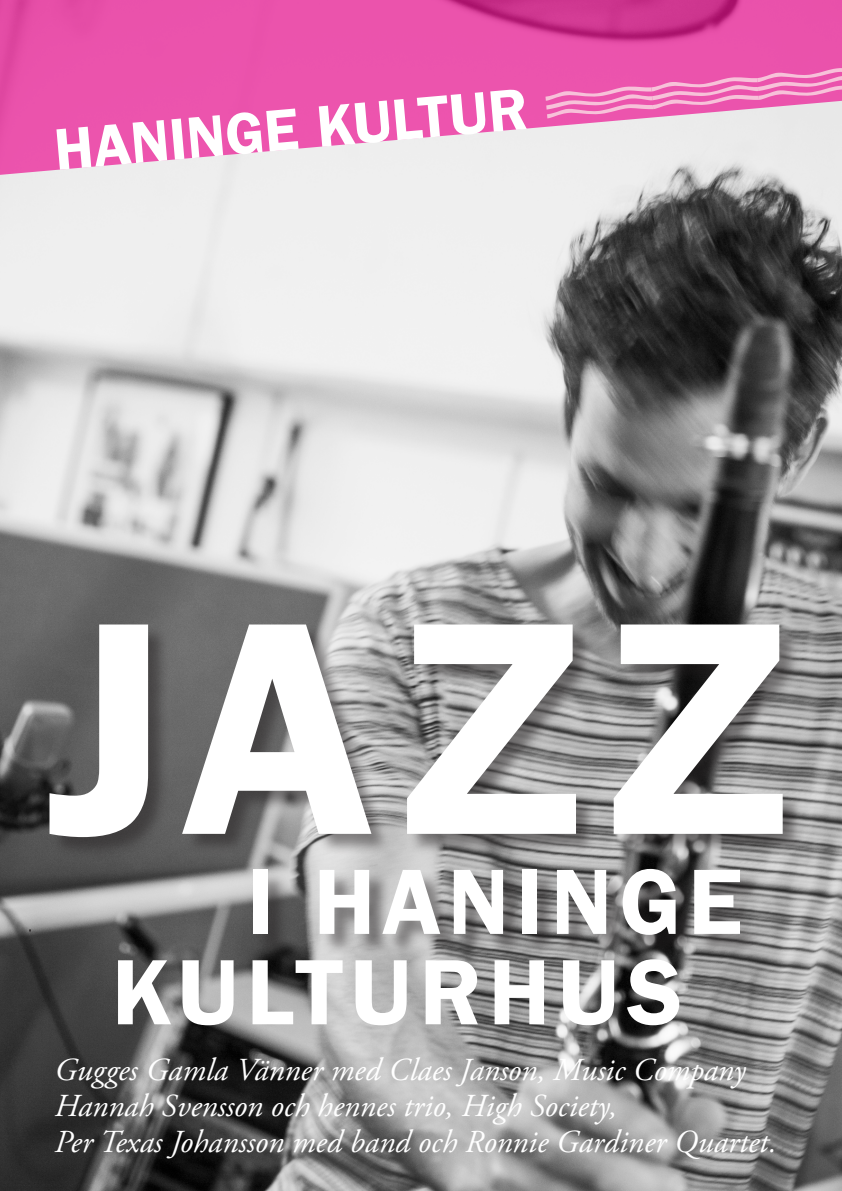
<style>
.page{position:relative;width:842px;height:1191px;background:#fff}
.page>*{position:absolute;margin:0;border:0;box-sizing:border-box;transform-origin:0 0}
.t1{font:600 314px "Franklin Gothic";color:#fff}
.t2{font:600 96px "Franklin Gothic";letter-spacing:.07em;color:#fff}
.t3{font:italic 32px/36px "Adobe Garamond Pro";color:#fff}
</style>
<div class="page">
<img style="left:0;top:178px;width:842px;height:1013px">
<svg style="left:0;top:0;width:842px;height:178px;background:#e672b6"></svg>
<svg style="left:545px;top:67px;width:297px;height:51px;background:#ed7bbc"></svg>
<svg style="left:56px;top:89px;width:471px;height:81px"></svg>
<div style="left:50px;top:624px;width:755px;height:333px;background:#231f20;opacity:.5"></div>
<p class="t1" style="left:47px;top:535px;width:743px">JAZZ</p>
<p class="t2" style="left:246px;top:842px;width:498px">I HANINGE</p>
<p class="t2" style="left:112px;top:933px;width:573px">KULTURHUS</p>
<p class="t3" style="left:54px;top:1052px;width:724px">Gugges Gamla Vänner med Claes Janson, Music Company<br>Hannah Svensson och hennes trio, High Society,<br>Per Texas Johansson med band och Ronnie Gardiner Quartet.</p>
</div>
